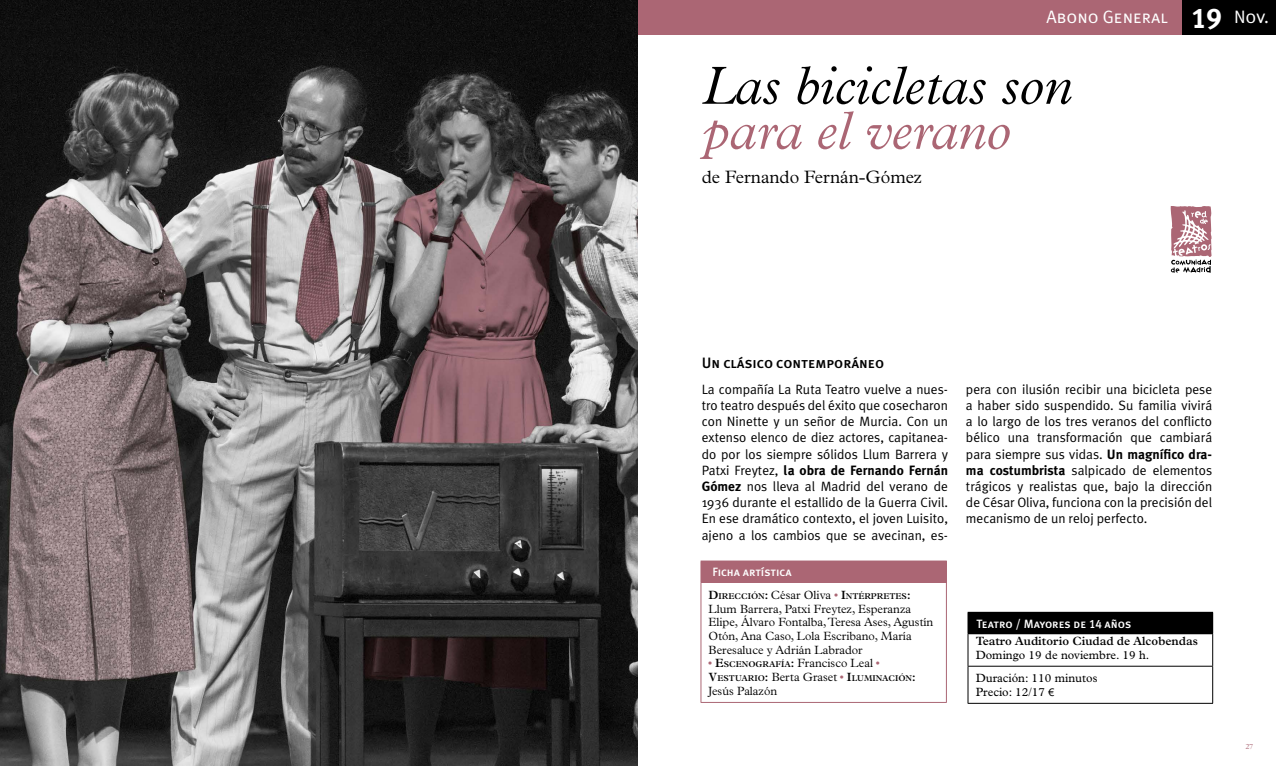
<style>
.page{position:relative;width:1276px;height:766px;background:#fff}
.page>*{position:absolute;margin:0;border:0;box-sizing:border-box;transform-origin:0 0}
.t1{font:italic 300 54px "Plantin";color:#000}
.t2{font:italic 300 54px "Plantin";color:#ab6674}
.t3{font:300 18px "Plantin";color:#000}
.t4{font:18px "Meta Plus Normal Caps";color:#fff}
.t5{font:15px "Meta Plus Medium Caps";color:#000}
.t6{font:13.5px/16.2px "Meta Plus Normal";color:#000;text-align:justify}
.t7{font:700 13.5px "Meta Plus";color:#000}
.t8{font:300 12px/13.6px "Plantin";color:#000}
.t9{font:12px/23.4px "Plantin";color:#000}
.t10{font:12px "Meta Plus Medium Caps";color:#fff}
.t11{font:600 12px "Plantin";color:#000}
.t12{font:600 8.4px "Plantin";color:#000}
.t13{font:300 7.65px "Plantin";color:#ab6674}
.s1{font-family:"Meta Plus Bold Caps";font-size:28.5px}
.s2{font-family:"Meta Plus Normal";font-weight:400}
.s3{font-family:"Meta Plus";font-weight:700}
.s4{font-size:12px}
.s5{font-weight:300;font-size:12px}
.s6{font-weight:300;font-size:12px;color:#ab6674}
.s7{color:#ab6674}
.s8{font-weight:600}
.s9{font-weight:600;font-size:8.4px}
.s10{font-family:"Arial";font-size:10.5px}
</style>
<div class="page">
<div style="left:1181px;top:0;width:95px;height:35px;background:#000"></div>
<div style="left:638px;top:0;width:543px;height:35px;background:#ab6674"></div>
<svg style="left:1170px;top:206px;width:42px;height:67px"></svg>
<div style="left:701px;top:561px;width:245px;height:21px;background:#ab6674"></div>
<hr style="left:700px;top:560px;width:246px;height:1px;background:#ab6674">
<svg style="left:700px;top:561px;width:1px;height:21px"></svg>
<svg style="left:946px;top:561px;width:1px;height:21px"></svg>
<hr style="left:700px;top:582px;width:246px;height:1px;background:#ab6674">
<hr style="left:700px;top:582px;width:1px;height:119px;background:#ab6674">
<hr style="left:946px;top:582px;width:1px;height:119px;background:#ab6674">
<hr style="left:700px;top:701px;width:246px;height:1px;background:#ab6674">
<div style="left:968px;top:612px;width:244px;height:21px;background:#000"></div>
<hr style="left:967px;top:611px;width:246px;height:1px;background:#000">
<svg style="left:967px;top:612px;width:1px;height:21px"></svg>
<svg style="left:1212px;top:612px;width:1px;height:21px"></svg>
<hr style="left:967px;top:634px;width:1px;height:31px;background:#000">
<hr style="left:1212px;top:634px;width:1px;height:31px;background:#000">
<hr style="left:967px;top:665px;width:246px;height:1px;background:#000">
<hr style="left:967px;top:666px;width:1px;height:36px;background:#000">
<hr style="left:1212px;top:666px;width:1px;height:36px;background:#000">
<hr style="left:967px;top:702px;width:246px;height:1px;background:#000">
<hr style="left:967px;top:633px;width:246px;height:1px;background:#000">
<img style="left:0;top:0;width:638px;height:765px">
<h2 class="t4" style="left:1046px;top:7px;width:224px">Abono General <span class="s1">19</span> Nov.</h2>
<h1 class="t1" style="left:702px;top:56px;width:372px">Las bicicletas son</h1>
<h1 class="t2" style="left:702px;top:101px;width:310px">para el verano</h1>
<h2 class="t3" style="left:702px;top:167px;width:222px">de Fernando Fernán-Gómez</h2>
<p class="t5" style="left:702px;top:353px;width:184px">Un clásico contemporáneo</p>
<p class="t6" style="left:702px;top:380px;width:248px">La compañía La Ruta Teatro vuelve a nues&shy;tro teatro después del éxito que cosecharon con Ninette y un señor de Murcia. Con un extenso elenco de diez actores, capitanea&shy;do por los siempre sólidos Llum Barrera y</p>
<p class="t7" style="left:702px;top:462px;width:248px"><span class="s2">Patxi Freytez,</span> la obra de Fernando Fernán</p>
<p class="t6" style="left:702px;top:478px;width:248px"><span class="s3">Gómez</span> nos lleva al Madrid del verano de 1936 durante el estallido de la Guerra Civil.<br>En ese dramático contexto, el joven Luisito, ajeno a los cambios que se avecinan, es-</p>
<p class="t10" style="left:712px;top:565px;width:81px">Ficha artística</p>
<p class="t12" style="left:708px;top:591px;width:203px"><span class="s4">D</span>IRECCIÓN<span class="s4">:</span> <span class="s5">César Oliva</span> <span class="s6">•</span> <span class="s4">I</span>NTÉRPRETES<span class="s4">:</span></p>
<p class="t8" style="left:708px;top:602px;width:226px">Llum Barrera, Patxi Freytez, Esperanza Elipe, Álvaro Fontalba, Teresa Ases, Agustín Otón, Ana Caso, Lola Escribano, María Beresaluce y Adrián Labrador</p>
<p class="t8" style="left:708px;top:656px;width:172px"><span class="s7">•</span> <span class="s8">E</span><span class="s9">SCENOGRAFÍA</span><span class="s8">:</span> Francisco Leal <span class="s7">•</span></p>
<p class="t12" style="left:708px;top:673px;width:208px"><span class="s4">V</span>ESTUARIO<span class="s4">:</span> <span class="s5">Berta Graset</span> <span class="s6">•</span> <span class="s4">I</span>LUMINACIÓN<span class="s4">:</span></p>
<p class="t8" style="left:708px;top:683px;width:70px">Jesús Palazón</p>
<p class="t6" style="left:966px;top:380px;width:248px">pera con ilusión recibir una bicicleta pese a haber sido suspendido. Su familia vivirá a lo largo de los tres veranos del conflicto bélico una transformación que cambiará para siempre sus vidas. <span class="s3">Un magnífico dra&shy;ma costumbrista</span> salpicado de elementos trágicos y realistas que, bajo la dirección de César Oliva, funciona con la precisión del mecanismo de un reloj perfecto.</p>
<p class="t10" style="left:976px;top:616px;width:156px">Teatro / Mayores de 14 años</p>
<p class="t11" style="left:975px;top:633px;width:224px">Teatro Auditorio Ciudad de Alcobendas</p>
<p class="t9" style="left:975px;top:642px;width:175px">Domingo 19 de noviembre. 19 h.<br>Duración: 110 minutos</p>
<p class="t9" style="left:975px;top:679px;width:80px">Precio: 12/17 <span class="s10">€</span></p>
<p class="t13" style="left:1245px;top:742px;width:9px">27</p>
</div>
